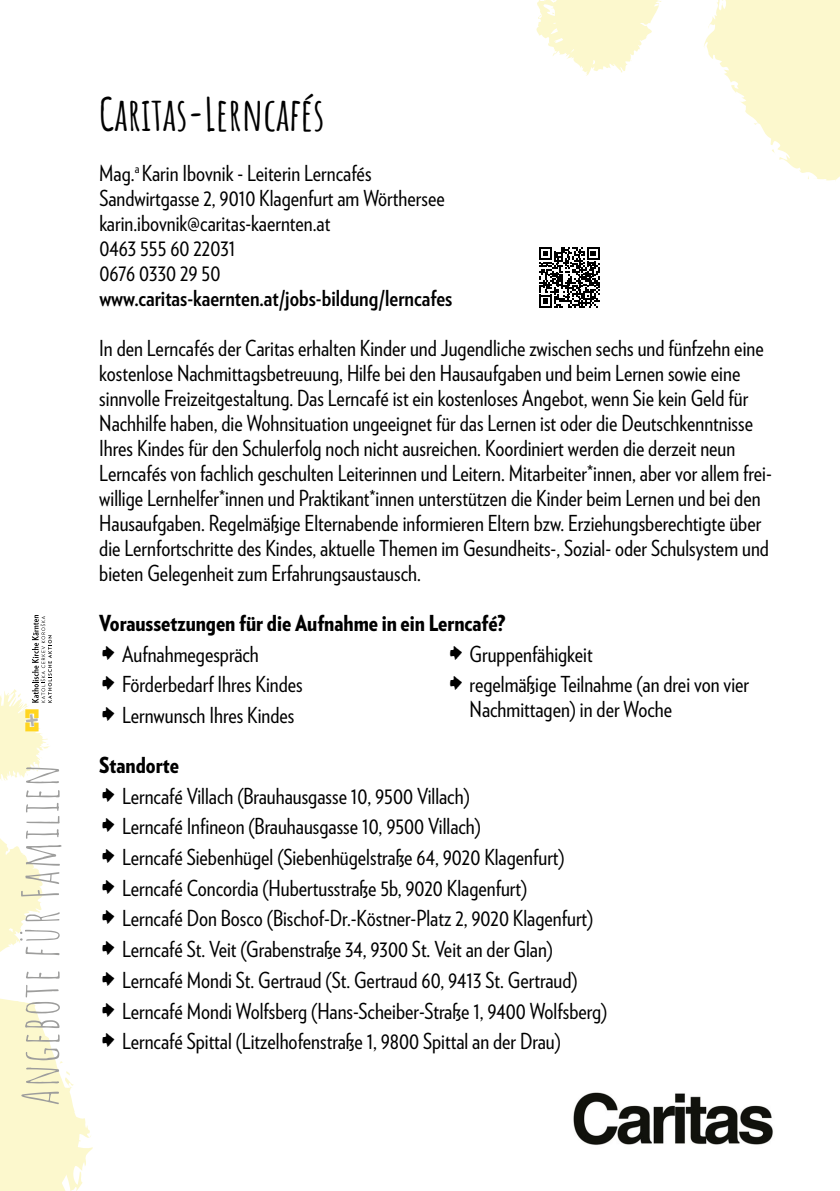
<style>
.page{position:relative;width:840px;height:1191px;background:#fff}
.page>*{position:absolute;margin:0;border:0;box-sizing:border-box;transform-origin:0 0}
.t1{font:50px "Amatic SC";letter-spacing:.02em;color:#9d9d9c}
.t2{font:700 45px "Amatic SC";color:#000}
.t3{font:22px/25px "Verlag Condensed";color:#000}
.t4{font:700 22px "Verlag Condensed";color:#000}
.s1{font-weight:900}
.s2{font-family:"Lullabies Extras";font-size:28px}
</style>
<div class="page">
<svg style="left:704px;top:0;width:135px;height:181px"></svg>
<svg style="left:536px;top:0;width:124px;height:76px"></svg>
<svg style="left:0;top:838px;width:93px;height:353px"></svg>
<svg style="left:0;top:615px;width:52px;height:166px"></svg>
<svg style="left:539px;top:247px;width:60px;height:60px"></svg>
<img style="left:573px;top:1092px;width:200px;height:53px">
<h1 class="t1" style="left:4px;top:1106px;width:343px;rotate:-90deg">Angebote für Familien</h1>
<h2 class="t2" style="left:99px;top:80px;width:227px">Caritas-Lerncafés</h2>
<p class="t3" style="left:99px;top:159px;width:347px">Mag.<sup>a</sup> Karin Ibovnik - Leiterin Lerncafés<br>Sandwirtgasse 2, 9010 Klagenfurt am Wörthersee karin.ibovnik@caritas-kaernten.at<br>0463 555 60 22031<br>0676 0330 29 50</p>
<p class="t4" style="left:99px;top:281px;width:354px">www.caritas-kaernten.at/jobs-bildung/lerncafes</p>
<p class="t3" style="left:99px;top:334px;width:673px">In den Lerncafés der Caritas erhalten Kinder und Jugendliche zwischen sechs und fünfzehn eine kostenlose Nachmittagsbetreuung, Hilfe bei den Hausaufgaben und beim Lernen sowie eine sinnvolle Freizeitgestaltung. Das Lerncafé ist ein kostenloses Angebot, wenn Sie kein Geld für Nachhilfe haben, die Wohnsituation ungeeignet für das Lernen ist oder die Deutschkenntnisse Ihres Kindes für den Schulerfolg noch nicht ausreichen. Koordiniert werden die derzeit neun Lerncafés von fachlich geschulten Leiterinnen und Leitern. Mitarbeiter*innen, aber vor allem frei&shy;willige Lernhelfer*innen und Praktikant*innen unterstützen die Kinder beim Lernen und bei den Hausaufgaben. Regelmäßige Elternabende informieren Eltern bzw. Erziehungsberechtigte über die Lernfortschritte des Kindes, aktuelle Themen im Gesundheits-, Sozial- oder Schulsystem und bieten Gelegenheit zum Erfahrungsaustausch.</p>
<p class="t3" style="left:99px;top:607px;width:407px;line-height:30.6px"><span class="s1">Voraussetzungen für die Aufnahme in ein Lerncafé? </span><span class="s2">z</span> Aufnahmegespräch<br><span class="s2">z</span> Förderbedarf Ihres Kindes<br><span class="s2">z</span> Lernwunsch Ihres Kindes</p>
<p class="t3" style="left:446px;top:637px;width:303px;line-height:30.6px"><span class="s2">z</span> Gruppenfähigkeit<br><span class="s2">z</span> regelmäßige Teilnahme (an drei von vier</p>
<p class="t3" style="left:469px;top:696px;width:204px">Nachmittagen) in der Woche</p>
<p class="t3" style="left:99px;top:749px;width:509px;line-height:30.6px"><span class="s1">Standorte<br></span><span class="s2">z</span> Lerncafé Villach (Brauhausgasse 10, 9500 Villach)<br><span class="s2">z</span> Lerncafé Infineon (Brauhausgasse 10, 9500 Villach)<br><span class="s2">z</span> Lerncafé Siebenhügel (Siebenhügelstraße 64, 9020 Klagenfurt)<br><span class="s2">z</span> Lerncafé Concordia (Hubertusstraße 5b, 9020 Klagenfurt)<br><span class="s2">z</span> Lerncafé Don Bosco (Bischof-Dr.-Köstner-Platz 2, 9020 Klagenfurt) <span class="s2">z</span> Lerncafé St. Veit (Grabenstraße 34, 9300 St. Veit an der Glan)<br><span class="s2">z</span> Lerncafé Mondi St. Gertraud (St. Gertraud 60, 9413 St. Gertraud)<br><span class="s2">z</span> Lerncafé Mondi Wolfsberg (Hans-Scheiber-Straße 1, 9400 Wolfsberg) <span class="s2">z</span> Lerncafé Spittal (Litzelhofenstraße 1, 9800 Spittal an der Drau)</p>
</div>
